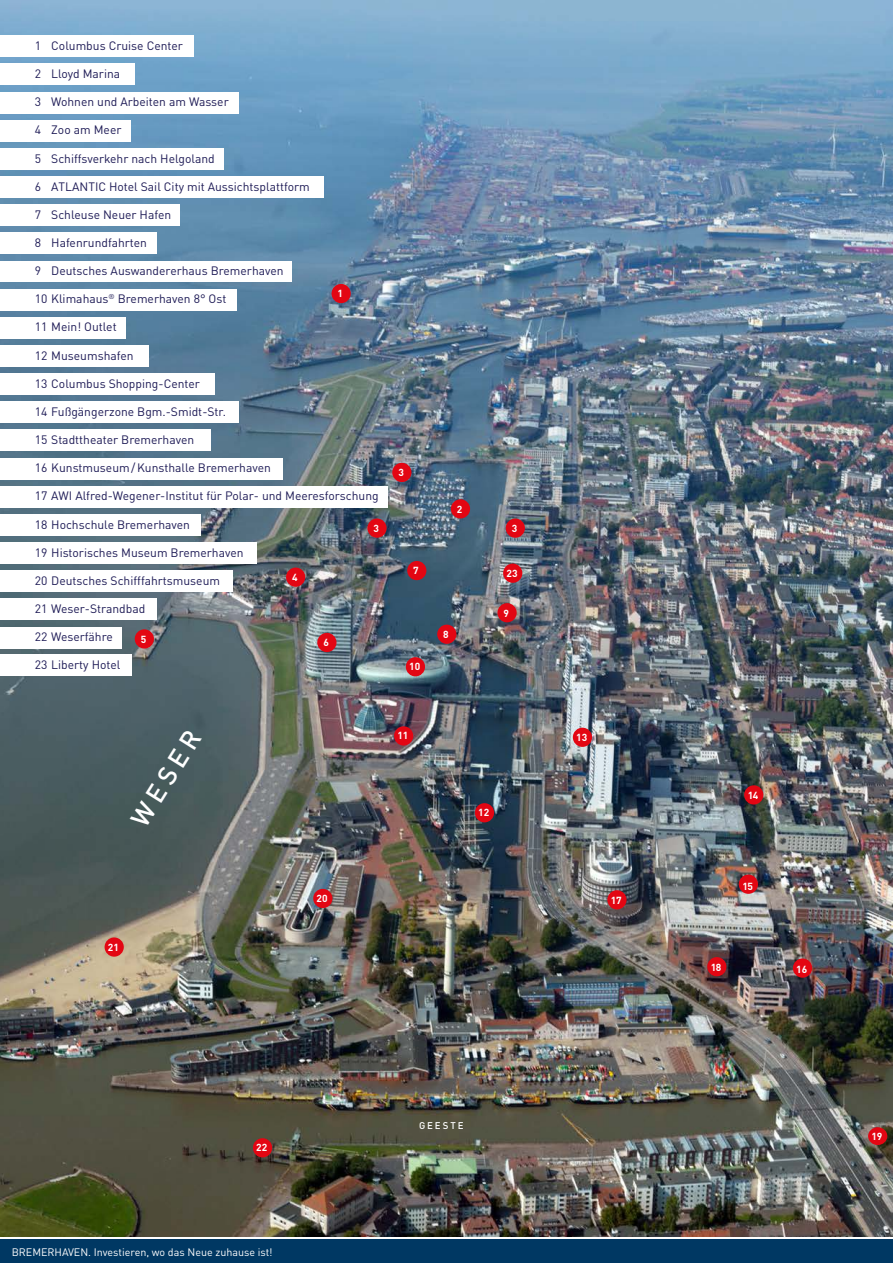
<style>
.page{position:relative;width:893px;height:1263px;background:#fff}
.page>*{position:absolute;margin:0;border:0;box-sizing:border-box;transform-origin:0 0}
.t1{font:500 26.1px "DINOT";color:#fff}
.Absatzformat_1{font:12.15px "DINOT";color:#1d1a55}
.t2{font:10.8px "DINOT";color:#fff}
.t3{font:700 10.2px "DINOT";color:#fff}
.t4{font:500 9.6px "DINOT";letter-spacing:.2em;color:#fff}
</style>
<div class="page">
<img style="left:0;top:0;width:893px;height:1236px">
<div style="left:332px;top:284px;width:19px;height:19px;background:#e30613;border-radius:50%"></div>
<div style="left:135px;top:629px;width:19px;height:19px;background:#e30613;border-radius:50%"></div>
<div style="left:607px;top:890px;width:19px;height:19px;background:#e30613;border-radius:50%"></div>
<div style="left:286px;top:567px;width:19px;height:20px;background:#e30613;border-radius:50%"></div>
<div style="left:407px;top:561px;width:19px;height:19px;background:#e30613;border-radius:50%"></div>
<div style="left:317px;top:633px;width:19px;height:19px;background:#e30613;border-radius:50%"></div>
<div style="left:497px;top:603px;width:20px;height:19px;background:#e30613;border-radius:50%"></div>
<div style="left:437px;top:625px;width:19px;height:19px;background:#e30613;border-radius:50%"></div>
<div style="left:406px;top:657px;width:19px;height:19px;background:#e30613;border-radius:50%"></div>
<div style="left:394px;top:726px;width:19px;height:19px;background:#e30613;border-radius:50%"></div>
<div style="left:506px;top:518px;width:19px;height:20px;background:#e30613;border-radius:50%"></div>
<div style="left:503px;top:564px;width:19px;height:19px;background:#e30613;border-radius:50%"></div>
<div style="left:392px;top:463px;width:19px;height:19px;background:#e30613;border-radius:50%"></div>
<div style="left:367px;top:518px;width:20px;height:20px;background:#e30613;border-radius:50%"></div>
<div style="left:451px;top:499px;width:19px;height:19px;background:#e30613;border-radius:50%"></div>
<div style="left:573px;top:728px;width:19px;height:19px;background:#e30613;border-radius:50%"></div>
<div style="left:868px;top:1127px;width:19px;height:18px;background:#e30613;border-radius:50%"></div>
<div style="left:793px;top:958px;width:19px;height:20px;background:#e30613;border-radius:50%"></div>
<div style="left:313px;top:889px;width:19px;height:19px;background:#e30613;border-radius:50%"></div>
<div style="left:105px;top:937px;width:19px;height:20px;background:#e30613;border-radius:50%"></div>
<div style="left:253px;top:1138px;width:19px;height:19px;background:#e30613;border-radius:50%"></div>
<div style="left:739px;top:874px;width:19px;height:20px;background:#e30613;border-radius:50%"></div>
<div style="left:744px;top:785px;width:19px;height:19px;background:#e30613;border-radius:50%"></div>
<div style="left:707px;top:957px;width:19px;height:19px;background:#e30613;border-radius:50%"></div>
<div style="left:475px;top:803px;width:19px;height:19px;background:#e30613;border-radius:50%"></div>
<div style="left:0;top:542px;width:257px;height:22px;background:#fff"></div>
<div style="left:0;top:261px;width:292px;height:21px;background:#fff"></div>
<div style="left:0;top:289px;width:237px;height:21px;background:#fff"></div>
<div style="left:0;top:176px;width:324px;height:22px;background:#fff"></div>
<div style="left:0;top:571px;width:232px;height:21px;background:#fff"></div>
<div style="left:0;top:317px;width:125px;height:21px;background:#fff"></div>
<div style="left:0;top:64px;width:134px;height:21px;background:#fff"></div>
<div style="left:0;top:373px;width:214px;height:22px;background:#fff"></div>
<div style="left:0;top:148px;width:224px;height:22px;background:#fff"></div>
<div style="left:0;top:120px;width:131px;height:21px;background:#fff"></div>
<div style="left:0;top:92px;width:238px;height:21px;background:#fff"></div>
<div style="left:0;top:205px;width:179px;height:21px;background:#fff"></div>
<div style="left:0;top:345px;width:148px;height:22px;background:#fff"></div>
<div style="left:0;top:599px;width:156px;height:21px;background:#fff"></div>
<div style="left:0;top:627px;width:122px;height:21px;background:#fff"></div>
<div style="left:0;top:655px;width:131px;height:21px;background:#fff"></div>
<div style="left:0;top:430px;width:210px;height:21px;background:#fff"></div>
<div style="left:0;top:402px;width:238px;height:21px;background:#fff"></div>
<div style="left:0;top:514px;width:200px;height:22px;background:#fff"></div>
<div style="left:0;top:36px;width:194px;height:21px;background:#fff"></div>
<div style="left:0;top:486px;width:387px;height:21px;background:#fff"></div>
<div style="left:0;top:458px;width:283px;height:21px;background:#fff"></div>
<div style="left:0;top:233px;width:156px;height:21px;background:#fff"></div>
<div style="left:0;top:1239px;width:893px;height:24px;background:#003863"></div>
<p class="Absatzformat_1" style="left:35px;top:38px;width:150px">1 Columbus Cruise Center</p>
<p class="Absatzformat_1" style="left:35px;top:66px;width:87px">2 Lloyd Marina</p>
<p class="Absatzformat_1" style="left:35px;top:94px;width:196px">3 Wohnen und Arbeiten am Wasser</p>
<p class="Absatzformat_1" style="left:35px;top:122px;width:88px">4 Zoo am Meer</p>
<p class="Absatzformat_1" style="left:35px;top:151px;width:182px">5 Schiffsverkehr nach Helgoland</p>
<p class="Absatzformat_1" style="left:35px;top:179px;width:277px">6 ATLANTIC Hotel Sail City mit Aussichtsplattform</p>
<p class="Absatzformat_1" style="left:35px;top:207px;width:138px">7 Schleuse Neuer Hafen</p>
<p class="Absatzformat_1" style="left:35px;top:235px;width:114px">8 Hafenrundfahrten</p>
<p class="Absatzformat_1" style="left:35px;top:263px;width:250px">9 Deutsches Auswandererhaus Bremerhaven</p>
<p class="Absatzformat_1" style="left:35px;top:291px;width:193px">10 Klimahaus<sup>®</sup> Bremerhaven 8° Ost</p>
<p class="Absatzformat_1" style="left:35px;top:319px;width:83px">11 Mein! Outlet</p>
<p class="Absatzformat_1" style="left:35px;top:348px;width:100px">12 Museumshafen</p>
<p class="Absatzformat_1" style="left:35px;top:376px;width:167px">13 Columbus Shopping-Center</p>
<p class="Absatzformat_1" style="left:35px;top:404px;width:193px">14 Fußgängerzone Bgm.-Smidt-Str.</p>
<p class="Absatzformat_1" style="left:35px;top:432px;width:161px">15 Stadttheater Bremerhaven</p>
<p class="Absatzformat_1" style="left:35px;top:460px;width:238px">16 Kunstmuseum/Kunsthalle Bremerhaven</p>
<p class="t3" style="left:338px;top:287px;width:7px">1</p>
<p class="Absatzformat_1" style="left:35px;top:488px;width:346px">17 AWI Alfred-Wegener-Institut für Polar- und Meeresforschung</p>
<p class="Absatzformat_1" style="left:35px;top:516px;width:157px">18 Hochschule Bremerhaven</p>
<p class="Absatzformat_1" style="left:35px;top:545px;width:210px">19 Historisches Museum Bremerhaven</p>
<p class="Absatzformat_1" style="left:35px;top:573px;width:187px">20 Deutsches Schifffahrtsmuseum</p>
<p class="Absatzformat_1" style="left:35px;top:601px;width:112px">21 Weser-Strandbad</p>
<p class="Absatzformat_1" style="left:35px;top:629px;width:80px">22 Weserfähre</p>
<p class="Absatzformat_1" style="left:35px;top:657px;width:87px">23 Liberty Hotel</p>
<p class="t3" style="left:141px;top:632px;width:7px">5</p>
<p class="t3" style="left:292px;top:571px;width:7px">4</p>
<p class="t3" style="left:323px;top:636px;width:7px">6</p>
<p class="t3" style="left:373px;top:522px;width:7px">3</p>
<p class="t3" style="left:398px;top:466px;width:7px">3</p>
<p class="t3" style="left:413px;top:564px;width:7px">7</p>
<p class="t3" style="left:409px;top:660px;width:13px">10</p>
<p class="t1" style="left:123px;top:815px;width:109px;rotate:-58deg">WESER</p>
<p class="t3" style="left:397px;top:729px;width:13px">11</p>
<p class="t3" style="left:457px;top:502px;width:7px">2</p>
<p class="t3" style="left:443px;top:628px;width:7px">8</p>
<p class="t3" style="left:512px;top:522px;width:7px">3</p>
<p class="t3" style="left:506px;top:566px;width:13px">23</p>
<p class="t3" style="left:504px;top:606px;width:7px">9</p>
<p class="t3" style="left:478px;top:806px;width:13px">12</p>
<p class="t3" style="left:108px;top:940px;width:13px">21</p>
<p class="t3" style="left:317px;top:891px;width:13px">20</p>
<p class="t3" style="left:576px;top:730px;width:13px">13</p>
<p class="t3" style="left:611px;top:894px;width:13px">17</p>
<p class="t3" style="left:256px;top:1141px;width:13px">22</p>
<p class="t2" style="left:12px;top:1245px;width:262px">BREMERHAVEN. Investieren, wo das Neue zuhause ist!</p>
<p class="t4" style="left:419px;top:1119px;width:46px">GEESTE</p>
<p class="t3" style="left:748px;top:789px;width:12px">14</p>
<p class="t3" style="left:742px;top:879px;width:12px">15</p>
<p class="t3" style="left:711px;top:961px;width:12px">18</p>
<p class="t3" style="left:796px;top:962px;width:13px">16</p>
<p class="t3" style="left:871px;top:1130px;width:13px">19</p>
</div>
